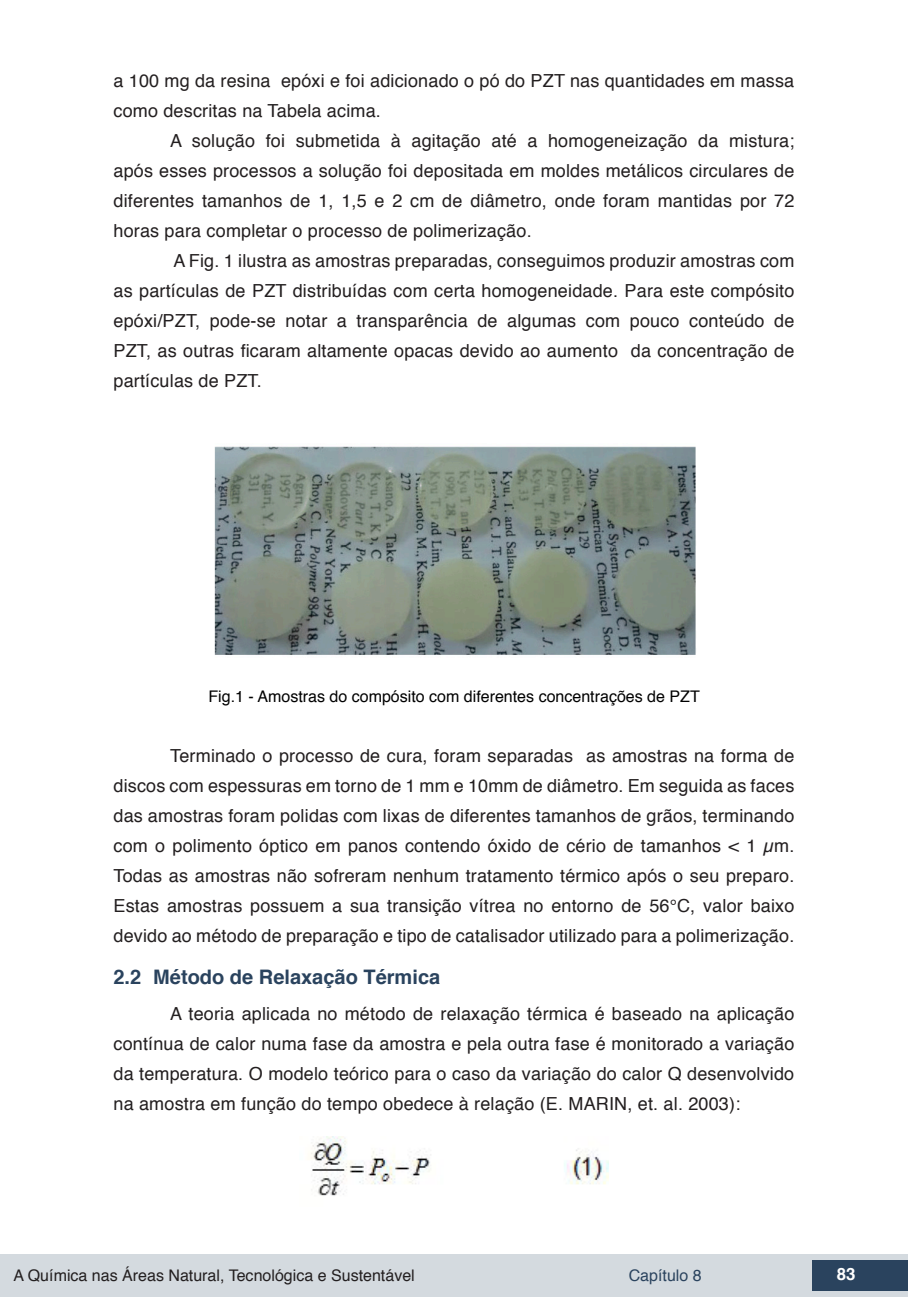
<style>
.page{position:relative;width:908px;height:1304px;background:#fff}
.page>*{position:absolute;margin:0;border:0;box-sizing:border-box;transform-origin:0 0}
.t1{font:700 20px "Helvetica";color:#2a435e}
.txt{font:18px/30px "Helvetica";letter-spacing:.01em;color:#231f20;text-align:justify}
.t2{font:700 16.8px "Helvetica";color:#fff}
.info_tab_graf_imag{font:16px "Helvetica";color:#000}
.t3{font:16px "Helvetica";color:#231f20}
.t4{font:16px "Helvetica";color:#2a435e}
</style>
<div class="page">
<div style="left:0;top:1254px;width:906px;height:43px;background:#d4dadf"></div>
<div style="left:812px;top:1261px;width:95px;height:30px;background:#2a435e"></div>
<img style="left:214px;top:446px;width:482px;height:209px">
<img style="left:310px;top:1136px;width:298px;height:60px">
<p class="txt" style="left:113px;top:66px;width:682px">a 100 mg da resina epóxi e foi adicionado o pó do PZT nas quantidades em massa como descritas na Tabela acima.</p>
<p class="txt" style="left:113px;top:126px;width:682px;text-indent:57px">A solução foi submetida à agitação até a homogeneização da mistura; após esses processos a solução foi depositada em moldes metálicos circulares de diferentes tamanhos de 1, 1,5 e 2 cm de diâmetro, onde foram mantidas por 72 horas para completar o processo de polimerização.</p>
<p class="txt" style="left:113px;top:246px;width:682px;text-indent:60px">A Fig. 1 ilustra as amostras preparadas, conseguimos produzir amostras com as partículas de PZT distribuídas com certa homogeneidade. Para este compósito epóxi/PZT, pode-se notar a transparência de algumas com pouco conteúdo de PZT, as outras ficaram altamente opacas devido ao aumento da concentração de partículas de PZT.</p>
<p class="info_tab_graf_imag" style="left:208px;top:684px;width:492px">Fig.1 - Amostras do compósito com diferentes concentrações de PZT</p>
<p class="txt" style="left:113px;top:741px;width:682px;text-indent:57px">Terminado o processo de cura, foram separadas as amostras na forma de discos com espessuras em torno de 1 mm e 10mm de diâmetro. Em seguida as faces das amostras foram polidas com lixas de diferentes tamanhos de grãos, terminando com o polimento óptico em panos contendo óxido de cério de tamanhos &lt; 1 µm.<br>Todas as amostras não sofreram nenhum tratamento térmico após o seu preparo.<br>Estas amostras possuem a sua transição vítrea no entorno de 56°C, valor baixo devido ao método de preparação e tipo de catalisador utilizado para a polimerização.</p>
<p class="t1" style="left:113px;top:961px;width:328px">2.2 Método de Relaxação Térmica</p>
<p class="txt" style="left:113px;top:999px;width:682px;text-indent:57px">A teoria aplicada no método de relaxação térmica é baseado na aplicação contínua de calor numa fase da amostra e pela outra fase é monitorado a variação da temperatura. O modelo teórico para o caso da variação do calor Q desenvolvido na amostra em função do tempo obedece à relação (E. MARIN, et. al. 2003):</p>
<p class="t3" style="left:14px;top:1263px;width:402px">A Química nas Áreas Natural, Tecnológica e Sustentável</p>
<p class="t4" style="left:628px;top:1263px;width:74px">Capítulo 8</p>
<p class="t2" style="left:836px;top:1261px;width:20px">83</p>
</div>
